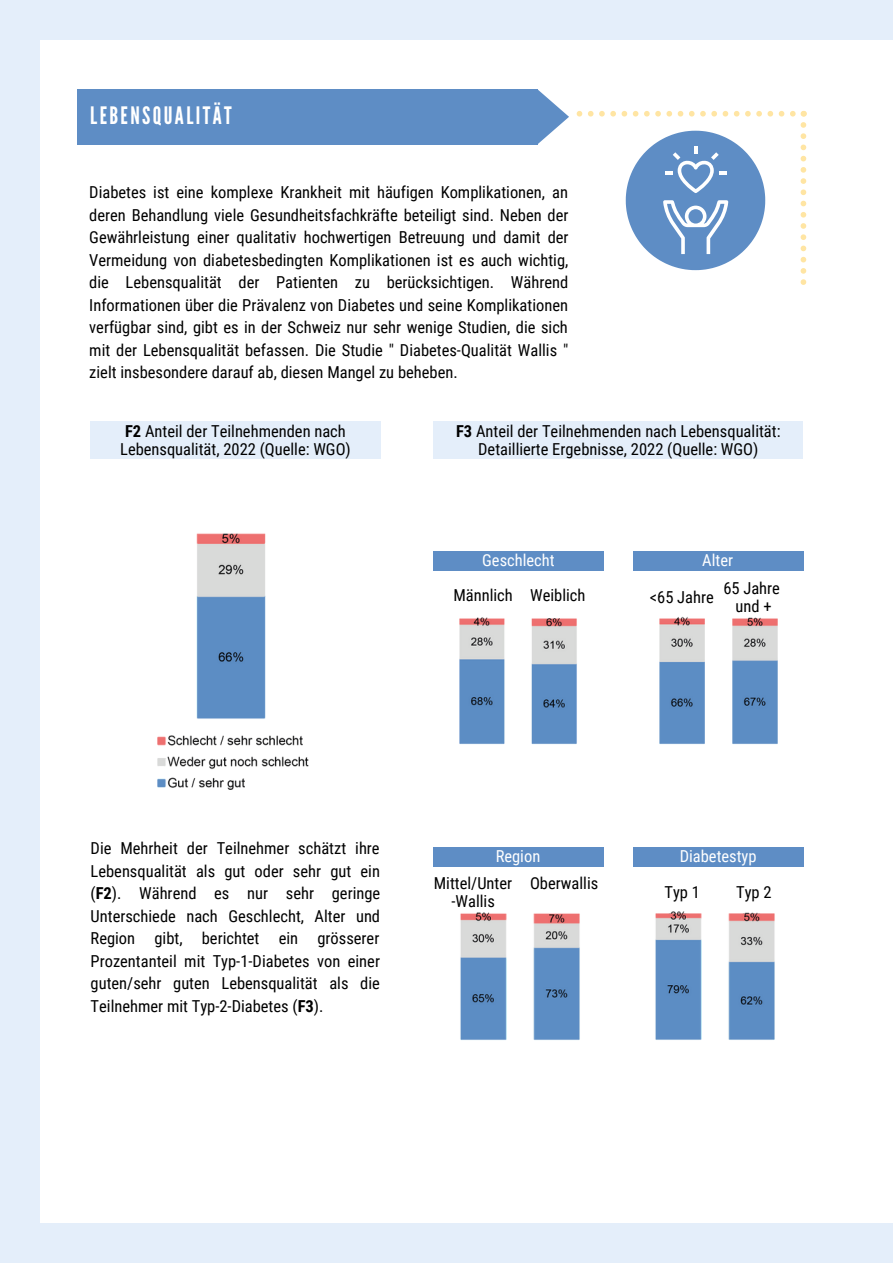
<style>
.page{position:relative;width:893px;height:1264px;background:#fff}
.page>*{position:absolute;margin:0;border:0;box-sizing:border-box;transform-origin:0 0}
.t1{font:24px "League Gothic";letter-spacing:.1em;color:#fff}
.t2{font:16.5px/22.5px "Roboto Condensed";color:#000;text-align:center}
.t3{font:16.5px "Roboto Condensed";color:#fff}
.s1{font-weight:700}
</style>
<div class="page">
<div style="left:0;top:0;width:892px;height:39px;background:#e4eefa"></div>
<div style="left:0;top:0;width:39px;height:1262px;background:#e4eefa"></div>
<div style="left:0;top:1223px;width:892px;height:39px;background:#e4eefa"></div>
<div style="left:91px;top:421px;width:290px;height:38px;background:#e4eefa"></div>
<svg style="left:537px;top:89px;width:32px;height:55px"></svg>
<div style="left:77px;top:89px;width:460px;height:55px;background:#5e8dc5"></div>
<svg style="left:576px;top:111px;width:230px;height:174px"></svg>
<div style="left:433px;top:551px;width:171px;height:19px;background:#5e8dc5"></div>
<div style="left:632px;top:551px;width:171px;height:19px;background:#5e8dc5"></div>
<div style="left:433px;top:847px;width:170px;height:19px;background:#5e8dc5"></div>
<div style="left:633px;top:847px;width:170px;height:19px;background:#5e8dc5"></div>
<img style="left:157px;top:533px;width:152px;height:257px">
<div style="left:433px;top:421px;width:370px;height:38px;background:#e4eefa"></div>
<img style="left:459px;top:617px;width:118px;height:127px">
<img style="left:659px;top:616px;width:119px;height:128px">
<img style="left:460px;top:912px;width:120px;height:128px">
<img style="left:655px;top:911px;width:120px;height:129px">
<h1 class="t1" style="left:90px;top:102px;width:143px">LEBENSQUALITÄT</h1>
<p class="t2" style="left:89px;top:181px;width:481px;text-align:justify">Diabetes ist eine komplexe Krankheit mit häufigen Komplikationen, an deren Behandlung viele Gesundheitsfachkräfte beteiligt sind. Neben der Gewährleistung einer qualitativ hochwertigen Betreuung und damit der Vermeidung von diabetesbedingten Komplikationen ist es auch wichtig, die Lebensqualität der Patienten zu berücksichtigen. Während Informationen über die Prävalenz von Diabetes und seine Komplikationen verfügbar sind, gibt es in der Schweiz nur sehr wenige Studien, die sich mit der Lebensqualität befassen. Die Studie " Diabetes-Qualität Wallis " zielt insbesondere darauf ab, diesen Mangel zu beheben.</p>
<p class="t2" style="left:120px;top:422px;width:232px;line-height:18px"><span class="s1">F2</span> Anteil der Teilnehmenden nach<br>Lebensqualität, 2022 (Quelle: WGO)</p>
<p class="t2" style="left:456px;top:422px;width:326px;line-height:18px"><span class="s1">F3</span> Anteil der Teilnehmenden nach Lebensqualität:<br>Detaillierte Ergebnisse, 2022 (Quelle: WGO)</p>
<p class="t3" style="left:482px;top:551px;width:74px">Geschlecht</p>
<p class="t2" style="left:453px;top:584px;width:134px">Männlich Weiblich</p>
<p class="t3" style="left:702px;top:551px;width:32px">Alter</p>
<p class="t2" style="left:649px;top:585px;width:65px">&lt;65 Jahre</p>
<p class="t2" style="left:723px;top:579px;width:58px;line-height:18px">65 Jahre und +</p>
<p class="t2" style="left:91px;top:837px;width:291px;text-align:justify">Die Mehrheit der Teilnehmer schätzt ihre Lebensqualität als gut oder sehr gut ein (<span class="s1">F2</span>). Während es nur sehr geringe Unterschiede nach Geschlecht, Alter und Region gibt, berichtet ein grösserer Prozentanteil mit Typ-1-Diabetes von einer guten/sehr guten Lebensqualität als die Teilnehmer mit Typ-2-Diabetes (<span class="s1">F3</span>).</p>
<p class="t3" style="left:495px;top:847px;width:46px">Region</p>
<p class="t2" style="left:434px;top:873px;width:80px;line-height:18px">Mittel/Unter -Wallis</p>
<p class="t2" style="left:530px;top:871px;width:70px">Oberwallis</p>
<p class="t3" style="left:679px;top:847px;width:78px">Diabetestyp</p>
<p class="t2" style="left:664px;top:880px;width:37px">Typ 1</p>
<p class="t2" style="left:736px;top:880px;width:37px">Typ 2</p>
</div>
